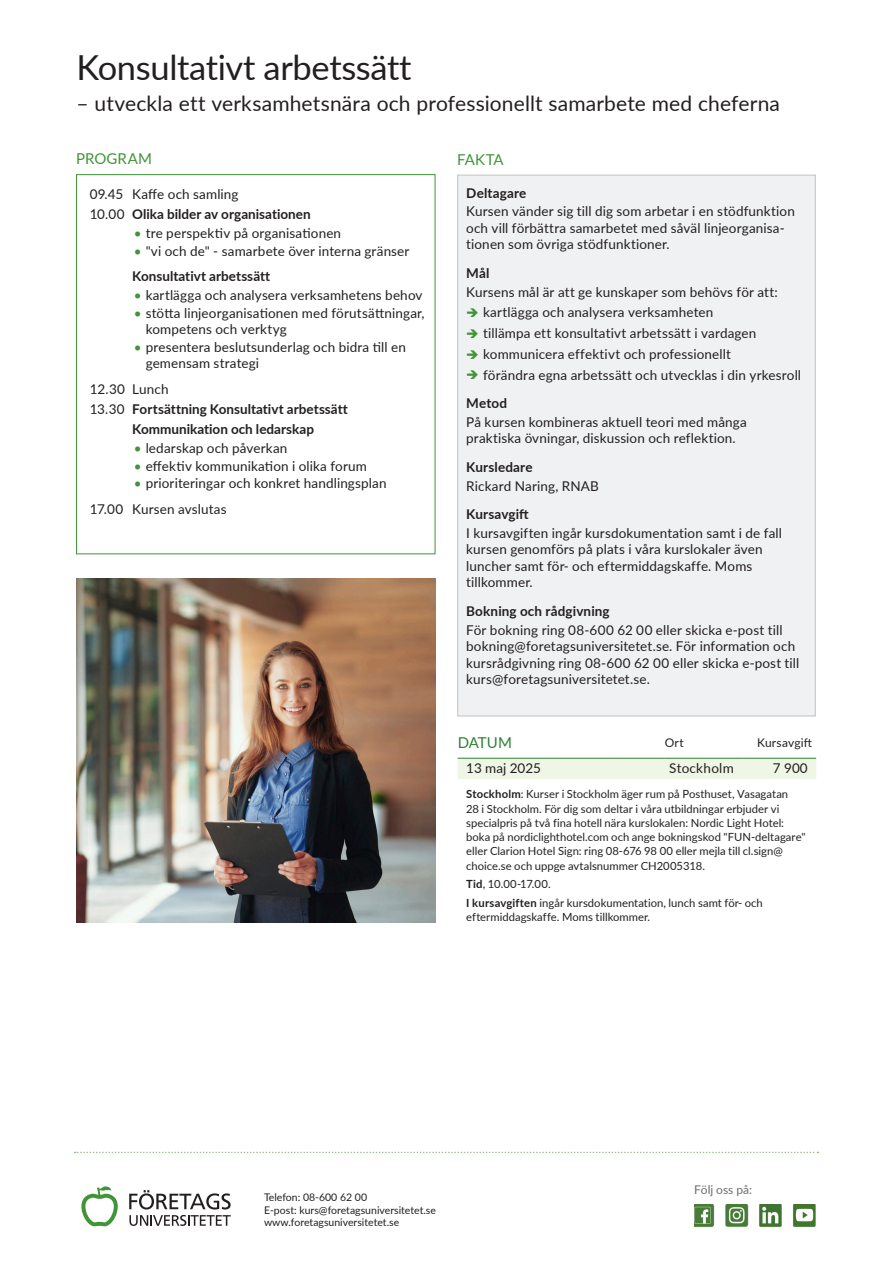
<style>
.page{position:relative;width:893px;height:1263px;background:#fff}
.page>*{position:absolute;margin:0;border:0;box-sizing:border-box;transform-origin:0 0}
.Fakta-rubrik{font:34.5px "Lato";letter-spacing:-.01em;color:#231f20}
.Fakta-rubrik2{font:21px "Lato";letter-spacing:.005em;color:#231f20}
.Dag_Block-rubrik-brodtext{font:15px "Lato";letter-spacing:.01em;color:#3f9537}
.Tabellhuvud-datum{font:15px "Lato";letter-spacing:-.005em;color:#2b8331}
.Fakta-rubrik-brodtext{font:15px "Lato";letter-spacing:-.015em;color:#3f9537}
.Fakta-brodtext{font:13.5px/16.5px "Lato";letter-spacing:.01em;color:#231f20}
.Dag-mellanrubrik{font:700 13.5px "Lato";color:#231f20}
.Fakta-mellanrubrik{font:700 13.5px "Lato";letter-spacing:.01em;color:#231f20}
.Dag-mellanrubrik-2{font:13.5px "Lato";letter-spacing:.01em;color:#231f20}
.Tabell-datum{font:13.5px "Lato";color:#231f20}
.Tabell-ort{font:13.5px "Lato";letter-spacing:.02em;color:#231f20}
.Tabell-avgift{font:13.5px "Lato";color:#231f20}
.Tabellhuvud-avgift{font:12px "Lato";letter-spacing:.01em;color:#231f20}
.Citat{font:12px "Lato";color:#6c6d70}
.Tabellhuvud-ort{font:12px "Lato";color:#231f20}
.Tabellfot-brodtext{font:11.25px/14.2px "Lato";color:#231f20}
.Adress-brodtext{font:10.5px "Lato";color:#231f20}
.s1{font-weight:400}
.s2{color:#3f9537}
.s3{font-weight:700}
</style>
<div class="page">
<svg style="left:75px;top:1152px;width:743px;height:1px"></svg>
<svg style="left:81px;top:1186px;width:37px;height:40px"></svg>
<svg style="left:129px;top:1215px;width:102px;height:11px"></svg>
<svg style="left:129px;top:1190px;width:102px;height:19px"></svg>
<div style="left:76px;top:174px;width:359px;height:380px;border:1px solid #3f9537"></div>
<div style="left:457px;top:175px;width:359px;height:541px;background:#f0f1f2;border:1px solid #c7c8ca"></div>
<div style="left:458px;top:759px;width:358px;height:20px;background:#eff6e6"></div>
<hr style="left:458px;top:758px;width:150px;height:1px;background:#2b8331">
<hr style="left:608px;top:758px;width:57px;height:1px;background:#2b8331">
<hr style="left:665px;top:758px;width:78px;height:1px;background:#2b8331">
<hr style="left:743px;top:758px;width:73px;height:1px;background:#2b8331">
<img style="left:694px;top:1205px;width:122px;height:22px">
<img style="left:77px;top:578px;width:358px;height:345px">
<p class="Fakta-rubrik" style="left:77px;top:43px;width:336px">Konsultativt arbetssätt</p>
<p class="Fakta-rubrik2" style="left:77px;top:88px;width:705px">– utveckla ett verksamhetsnära och professionellt samarbete med cheferna</p>
<p class="Dag_Block-rubrik-brodtext" style="left:76px;top:148px;width:77px">PROGRAM</p>
<p class="Fakta-rubrik-brodtext" style="left:457px;top:149px;width:48px">FAKTA</p>
<p class="Dag-mellanrubrik-2" style="left:90px;top:184px;width:150px">09.45 Kaffe och samling</p>
<p class="Dag-mellanrubrik" style="left:90px;top:204px;width:223px"><span class="s1">10.00</span> Olika bilder av organisationen</p>
<p class="Fakta-brodtext" style="left:134px;top:224px;width:209px"><span class="s2">•</span> tre perspektiv på organisationen</p>
<p class="Fakta-brodtext" style="left:134px;top:242px;width:277px"><span class="s2">•</span> "vi och de" - samarbete över interna gränser</p>
<p class="Dag-mellanrubrik" style="left:132px;top:266px;width:140px">Konsultativt arbetssätt</p>
<p class="Fakta-brodtext" style="left:134px;top:286px;width:290px"><span class="s2">•</span> kartlägga och analysera verksamhetens behov</p>
<p class="Fakta-brodtext" style="left:146px;top:304px;width:280px;text-indent:-12px"><span class="s2">•</span> stötta linjeorganisationen med förutsättningar, kompetens och verktyg</p>
<p class="Fakta-brodtext" style="left:146px;top:338px;width:262px;text-indent:-12px"><span class="s2">•</span> presentera beslutsunderlag och bidra till en gemensam strategi</p>
<p class="Dag-mellanrubrik-2" style="left:90px;top:379px;width:81px">12.30 Lunch</p>
<p class="Dag-mellanrubrik" style="left:90px;top:399px;width:260px"><span class="s1">13.30</span> Fortsättning Konsultativt arbetssätt</p>
<p class="Dag-mellanrubrik" style="left:132px;top:419px;width:183px">Kommunikation och ledarskap</p>
<p class="Fakta-brodtext" style="left:134px;top:439px;width:155px"><span class="s2">•</span> ledarskap och påverkan</p>
<p class="Fakta-brodtext" style="left:134px;top:457px;width:235px"><span class="s2">•</span> effektiv kommunikation i olika forum</p>
<p class="Fakta-brodtext" style="left:134px;top:475px;width:254px"><span class="s2">•</span> prioriteringar och konkret handlingsplan</p>
<p class="Dag-mellanrubrik-2" style="left:90px;top:499px;width:138px">17.00 Kursen avslutas</p>
<p class="Fakta-mellanrubrik" style="left:466px;top:183px;width:62px">Deltagare</p>
<p class="Fakta-brodtext" style="left:466px;top:203px;width:330px">Kursen vänder sig till dig som arbetar i en stödfunktion och vill förbättra samarbetet med såväl linjeorganisa&shy;tionen som övriga stödfunktioner.</p>
<p class="Fakta-mellanrubrik" style="left:466px;top:263px;width:25px">Mål</p>
<p class="Fakta-brodtext" style="left:466px;top:283px;width:313px">Kursens mål är att ge kunskaper som behövs för att:</p>
<p class="Fakta-brodtext" style="left:483px;top:304px;width:232px">kartlägga och analysera verksamheten</p>
<p class="Fakta-brodtext" style="left:483px;top:324px;width:275px">tillämpa ett konsultativt arbetssätt i vardagen</p>
<p class="Fakta-brodtext" style="left:483px;top:345px;width:249px">kommunicera effektivt och professionellt</p>
<p class="Fakta-brodtext" style="left:483px;top:366px;width:319px">förändra egna arbetssätt och utvecklas i din yrkesroll</p>
<p class="Fakta-mellanrubrik" style="left:466px;top:393px;width:42px">Metod</p>
<p class="Fakta-brodtext" style="left:466px;top:413px;width:282px">På kursen kombineras aktuell teori med många praktiska övningar, diskussion och reflektion.</p>
<p class="Fakta-mellanrubrik" style="left:466px;top:457px;width:68px">Kursledare</p>
<p class="Fakta-brodtext" style="left:466px;top:477px;width:134px">Rickard Naring, RNAB</p>
<p class="Fakta-mellanrubrik" style="left:466px;top:504px;width:64px">Kursavgift</p>
<p class="Fakta-brodtext" style="left:466px;top:524px;width:317px">I kursavgiften ingår kursdokumentation samt i de fall kursen genomförs på plats i våra kurslokaler även luncher samt för- och eftermiddagskaffe. Moms tillkommer.</p>
<p class="Fakta-mellanrubrik" style="left:466px;top:601px;width:145px">Bokning och rådgivning</p>
<p class="Fakta-brodtext" style="left:466px;top:621px;width:335px">För bokning ring 08-600 62 00 eller skicka e-post till bokning@foretagsuniversitetet.se. För information och kursrådgivning ring 08-600 62 00 eller skicka e-post till kurs@foretagsuniversitetet.se.</p>
<p class="Tabellhuvud-datum" style="left:458px;top:732px;width:56px">DATUM</p>
<p class="Tabellhuvud-ort" style="left:665px;top:734px;width:21px">Ort</p>
<p class="Tabellhuvud-avgift" style="left:757px;top:734px;width:56px">Kursavgift</p>
<p class="Tabell-datum" style="left:466px;top:759px;width:76px">13 maj 2025</p>
<p class="Tabell-ort" style="left:669px;top:759px;width:66px">Stockholm</p>
<p class="Tabell-avgift" style="left:773px;top:759px;width:36px">7 900</p>
<p class="Tabellfot-brodtext" style="left:466px;top:787px;width:341px"><span class="s3">Stockholm</span>: Kurser i Stockholm äger rum på Posthuset, Vasagatan<br>28 i Stockholm. För dig som deltar i våra utbildningar erbjuder vi specialpris på två fina hotell nära kurslokalen: Nordic Light Hotel: boka på nordiclighthotel.com och ange bokningskod "FUN-deltagare" eller Clarion Hotel Sign: ring 08-676 98 00 eller mejla till cl.sign@ choice.se och uppge avtalsnummer CH2005318.</p>
<p class="Tabellfot-brodtext" style="left:466px;top:876px;width:86px"><span class="s3">Tid</span>, 10.00-17.00.</p>
<p class="Tabellfot-brodtext" style="left:466px;top:895px;width:298px"><span class="s3">I kursavgiften</span> ingår kursdokumentation, lunch samt för- och eftermiddagskaffe. Moms tillkommer.</p>
<p class="Adress-brodtext" style="left:264px;top:1190px;width:105px">Telefon: 08-600 62 00</p>
<p class="Adress-brodtext" style="left:264px;top:1202px;width:174px">E-post: kurs@foretagsuniversitetet.se</p>
<p class="Adress-brodtext" style="left:264px;top:1215px;width:137px">www.foretagsuniversitetet.se</p>
<p class="Citat" style="left:694px;top:1180px;width:59px">Följ oss på:</p>
</div>
